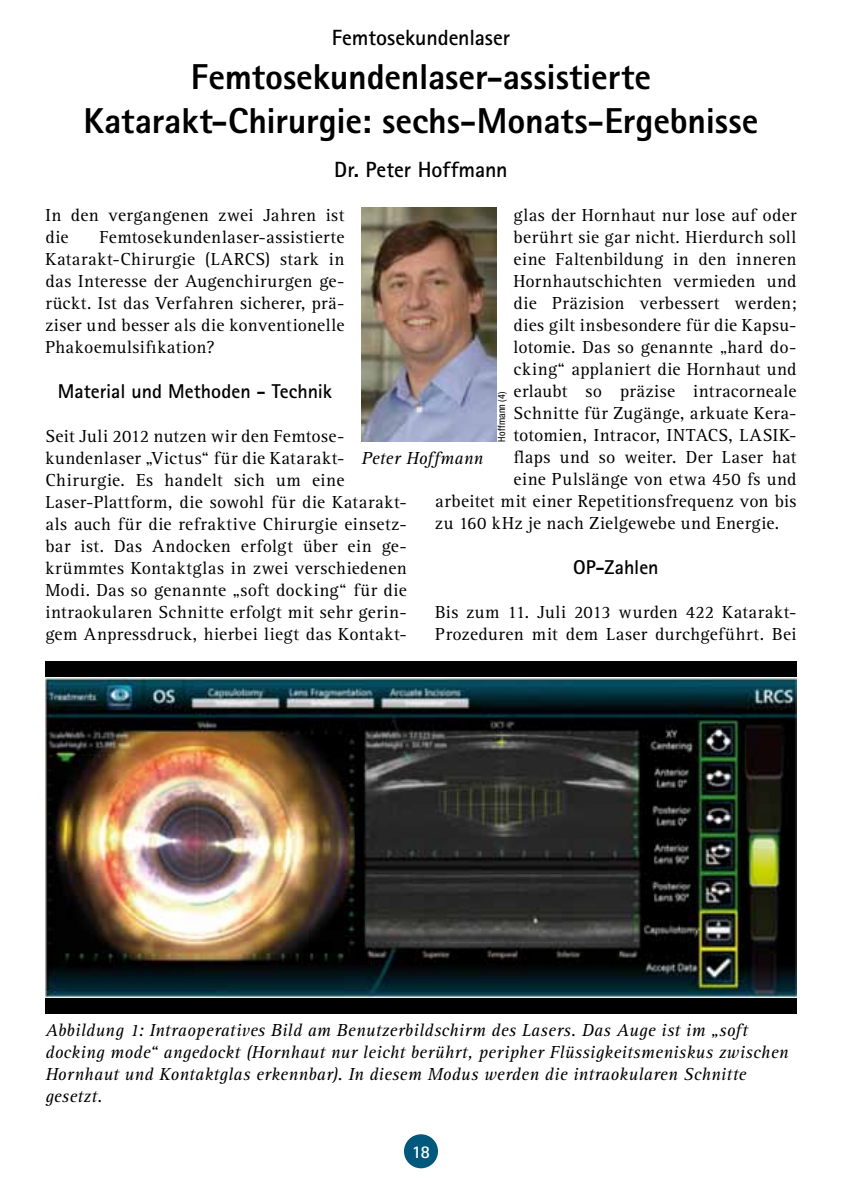
<style>
.page{position:relative;width:842px;height:1191px;background:#fff}
.page>*{position:absolute;margin:0;border:0;box-sizing:border-box;transform-origin:0 0}
.t1{font:800 36px/44px "Rotis Sans Serif Std";letter-spacing:-.005em;color:#000;text-align:center}
.t2{font:700 22px "Rotis Sans Serif Std";letter-spacing:-.005em;color:#000}
.t3{font:700 20px "Rotis Sans Serif Std";letter-spacing:-.005em;color:#000}
.t4{font:18px/22px "Rotis Serif Std";letter-spacing:.025em;color:#000}
.t5{font:italic 18px/22px "Rotis Serif Std";letter-spacing:.01em;color:#000}
.t6{font:700 18px "Rotis Sans Serif Std";color:#fff}
.t7{font:condensed 10px "Helvetica Neue LT Std";letter-spacing:.02em;color:#000}
</style>
<div class="page">
<div style="left:404px;top:1134px;width:34px;height:34px;background:#00587c;border-radius:50%"></div>
<img style="left:361px;top:208px;width:135px;height:233px">
<div style="left:45px;top:661px;width:752px;height:352px;background:#000"></div>
<img style="left:45px;top:678px;width:752px;height:319px">
<p class="t2" style="left:332px;top:24px;width:180px">Femtosekundenlaser</p>
<h1 class="t1" style="left:84px;top:55px;width:676px">Femtosekundenlaser-assistierte<br>Katarakt-Chirurgie: sechs-Monats-Ergebnisse</h1>
<p class="t2" style="left:334px;top:156px;width:175px">Dr. Peter Hoffmann</p>
<p class="t4" style="left:513px;top:205px;width:285px">glas der Hornhaut nur lose auf oder</p>
<p class="t4" style="left:513px;top:227px;width:285px">berührt sie gar nicht. Hierdurch soll</p>
<p class="t4" style="left:513px;top:249px;width:285px">eine Faltenbildung in den inneren</p>
<p class="t4" style="left:513px;top:271px;width:285px">Hornhautschichten vermieden und</p>
<p class="t4" style="left:513px;top:293px;width:285px">die Präzision verbessert werden;</p>
<p class="t4" style="left:513px;top:315px;width:285px">dies gilt insbesondere für die Kapsu-</p>
<p class="t4" style="left:513px;top:337px;width:285px">lotomie. Das so genannte „hard do-</p>
<p class="t4" style="left:513px;top:359px;width:285px">cking“ applaniert die Hornhaut und</p>
<p class="t4" style="left:513px;top:381px;width:285px">erlaubt so präzise intracorneale</p>
<p class="t4" style="left:513px;top:403px;width:285px">Schnitte für Zugänge, arkuate Kera-</p>
<p class="t4" style="left:513px;top:425px;width:285px">totomien, Intracor, INTACS, LASIK-</p>
<p class="t4" style="left:513px;top:447px;width:285px">flaps und so weiter. Der Laser hat</p>
<p class="t4" style="left:513px;top:469px;width:284px">eine Pulslänge von etwa 450 fs und</p>
<p class="t4" style="left:435px;top:491px;width:363px">arbeitet mit einer Repetitionsfrequenz von bis</p>
<p class="t4" style="left:435px;top:513px;width:346px">zu 160 kHz je nach Zielgewebe und Energie.</p>
<p class="t3" style="left:573px;top:554px;width:87px">OP-Zahlen</p>
<p class="t4" style="left:435px;top:601px;width:363px">Bis zum 11. Juli 2013 wurden 422 Katarakt-<br>Prozeduren mit dem Laser durchgeführt. Bei</p>
<p class="t4" style="left:45px;top:205px;width:300px">In den vergangenen zwei Jahren ist die</p>
<p class="t4" style="left:45px;top:227px;width:301px;text-align:justify;text-indent:54px">Femtosekundenlaser-assistierte Katarakt-Chirurgie (LARCS) stark in das Interesse der Augenchirurgen ge&shy;rückt. Ist das Verfahren sicherer, prä&shy;ziser und besser als die konventionelle Phakoemulsifikation?</p>
<p class="t3" style="left:58px;top:378px;width:276px">Material und Methoden - Technik</p>
<p class="t4" style="left:45px;top:425px;width:363px">Seit Juli 2012 nutzen wir den Femtose&shy;kundenlaser „Victus“ für die Katarakt-Chirurgie. Es handelt sich um eine Laser-Plattform, die sowohl für die Katarakt&shy;als auch für die refraktive Chirurgie einsetz&shy;bar ist. Das Andocken erfolgt über ein ge&shy;krümmtes Kontaktglas in zwei verschiedenen Modi. Das so genannte „soft docking“ für die intraokularen Schnitte erfolgt mit sehr gerin&shy;gem Anpressdruck, hierbei liegt das Kontakt-</p>
<p class="t7" style="left:496px;top:441px;width:51px;rotate:-90deg">Hoffmann (4)</p>
<p class="t5" style="left:361px;top:447px;width:123px">Peter Hoffmann</p>
<p class="t5" style="left:45px;top:1019px;width:745px">Abbildung 1: Intraoperatives Bild am Benutzerbildschirm des Lasers. Das Auge ist im „soft docking mode“ angedockt (Hornhaut nur leicht berührt, peripher Flüssigkeitsmeniskus zwischen Hornhaut und Kontaktglas erkennbar). In diesem Modus werden die intraokularen Schnitte gesetzt.</p>
<p class="t6" style="left:412px;top:1140px;width:20px">18</p>
</div>
